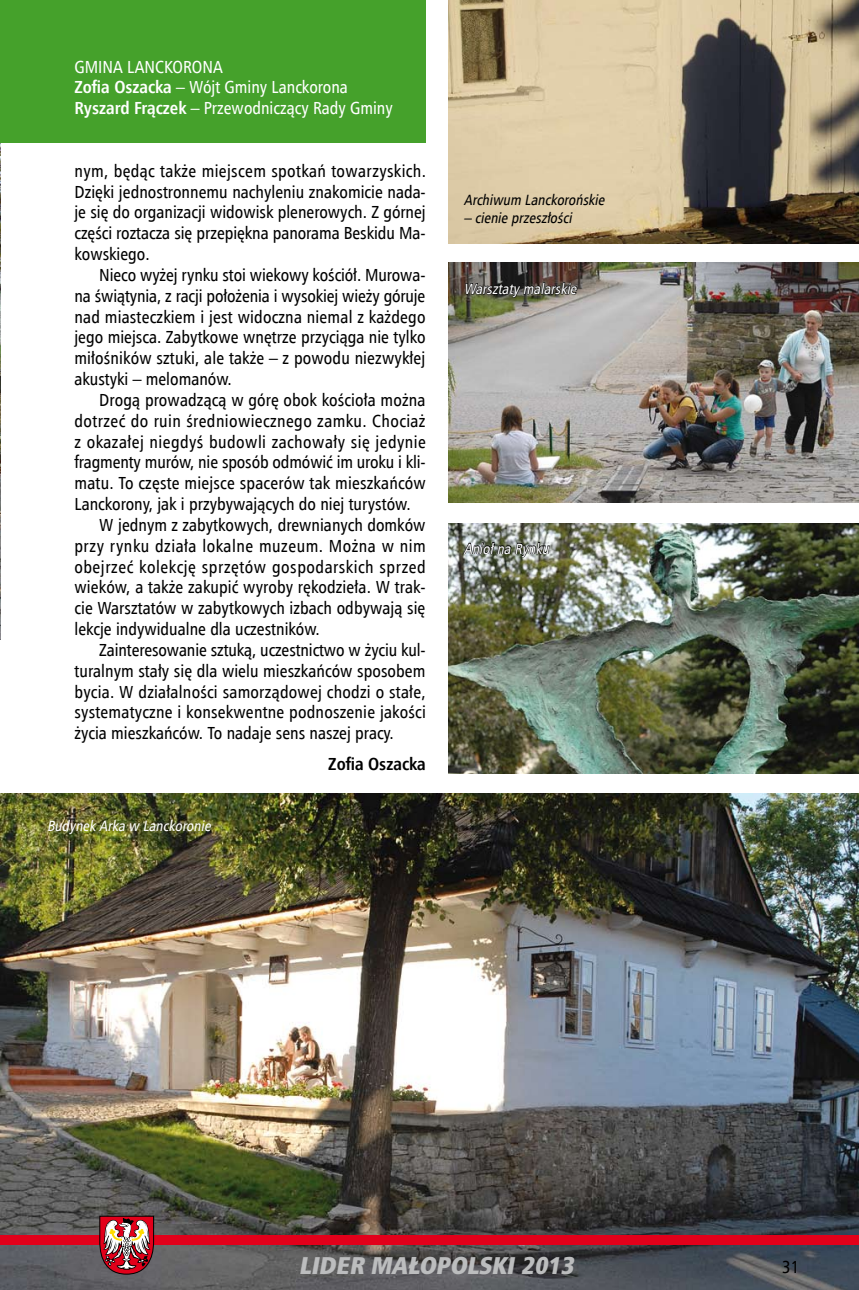
<style>
.page{position:relative;width:859px;height:1290px;background:#fff}
.page>*{position:absolute;margin:0;border:0;box-sizing:border-box;transform-origin:0 0}
.t1{font:italic 24.5px "Humnst 777 X Blk Cn EU";color:#bcbdbe}
.t2{font:17.5px/20.8px "Humnst 777 Cn EU";letter-spacing:.005em;color:#000;text-align:justify}
.t3{font:17.5px/20.8px "Humnst 777 Cn EU";color:#fff}
.t4{font:17.5px "Humnst 777 Cn EU";letter-spacing:.03em;color:#000}
.t5{font:17.5px "Humnst 777 Cn EU";letter-spacing:.025em;color:#000}
.t6{font:700 17.5px "Humnst 777 Cn EU";color:#000}
.t7{font:italic 14.88px "Humnst 777 Cn EU";color:#fff}
.t8{font:italic 14.88px "Humnst 777 Cn EU";color:#000}
.s1{font-weight:700}
</style>
<div class="page">
<img style="left:0;top:143px;width:1px;height:496px">
<img style="left:0;top:793px;width:858px;height:497px">
<div style="left:0;top:1235px;width:858px;height:10px;background:#e2001a"></div>
<svg style="left:99px;top:1215px;width:55px;height:60px;background:#a75559"></svg>
<div style="left:0;top:0;width:425px;height:143px;background:#45a12b"></div>
<img style="left:448px;top:263px;width:410px;height:240px">
<img style="left:448px;top:524px;width:410px;height:249px">
<img style="left:448px;top:0;width:410px;height:243px">
<svg style="left:462px;top:541px;width:88px;height:17px"></svg>
<svg style="left:465px;top:281px;width:112px;height:21px;background:#444337"></svg>
<p class="t3" style="left:74px;top:56px;width:320px">GMINA LANCKORONA<br><span class="s1">Zofia Oszacka</span> – Wójt Gminy Lanckorona<br><span class="s1">Ryszard Frączek</span> – Przewodniczący Rady Gminy</p>
<p class="t2" style="left:74px;top:160px;width:353px">nym, będąc także miejscem spotkań towarzyskich.<br>Dzięki jednostronnemu nachyleniu znakomicie nada&shy;je się do organizacji widowisk plenerowych. Z górnej części roztacza się przepiękna panorama Beskidu Ma&shy;kowskiego.</p>
<p class="t2" style="left:74px;top:264px;width:352px;text-indent:25px">Nieco wyżej rynku stoi wiekowy kościół. Murowa&shy;na świątynia, z racji położenia i wysokiej wieży góruje nad miasteczkiem i jest widoczna niemal z każdego jego miejsca. Zabytkowe wnętrze przyciąga nie tylko miłośników sztuki, ale także – z powodu niezwykłej akustyki – melomanów.</p>
<p class="t2" style="left:99px;top:389px;width:327px">Drogą prowadzącą w górę obok kościoła można</p>
<p class="t2" style="left:74px;top:410px;width:352px">dotrzeć do ruin średniowiecznego zamku. Chociaż</p>
<p class="t5" style="left:74px;top:431px;width:353px">z okazałej niegdyś budowli zachowały się jedynie</p>
<p class="t2" style="left:74px;top:452px;width:352px">fragmenty murów, nie sposób odmówić im uroku i kli-</p>
<p class="t2" style="left:74px;top:473px;width:353px">matu. To częste miejsce spacerów tak mieszkańców</p>
<p class="t2" style="left:74px;top:493px;width:338px">Lanckorony, jak i przybywających do niej turystów.</p>
<p class="t2" style="left:99px;top:514px;width:327px">W jednym z zabytkowych, drewnianych domków</p>
<p class="t4" style="left:74px;top:535px;width:353px">przy rynku działa lokalne muzeum. Można w nim</p>
<p class="t4" style="left:74px;top:555px;width:352px">obejrzeć kolekcję sprzętów gospodarskich sprzed</p>
<p class="t2" style="left:74px;top:577px;width:352px">wieków, a także zakupić wyroby rękodzieła. W trak-</p>
<p class="t2" style="left:74px;top:597px;width:352px">cie Warsztatów w zabytkowych izbach odbywają się</p>
<p class="t2" style="left:74px;top:618px;width:247px">lekcje indywidualne dla uczestników.</p>
<p class="t2" style="left:99px;top:639px;width:328px">Zainteresowanie sztuką, uczestnictwo w życiu kul-</p>
<p class="t2" style="left:74px;top:660px;width:352px">turalnym stały się dla wielu mieszkańców sposobem</p>
<p class="t2" style="left:74px;top:681px;width:352px">bycia. W działalności samorządowej chodzi o stałe,</p>
<p class="t2" style="left:74px;top:702px;width:353px">systematyczne i konsekwentne podnoszenie jakości</p>
<p class="t2" style="left:74px;top:722px;width:321px">życia mieszkańców. To nadaje sens naszej pracy.</p>
<p class="t6" style="left:328px;top:753px;width:99px">Zofia Oszacka</p>
<p class="t7" style="left:47px;top:816px;width:168px">Budynek Arka w Lanckoronie</p>
<p class="t8" style="left:463px;top:191px;width:145px">Archiwum Lanckorońskie</p>
<p class="t8" style="left:463px;top:208px;width:113px">– cienie przeszłości</p>
<p class="t7" style="left:463px;top:279px;width:117px">Warsztaty malarskie</p>
<p class="t7" style="left:463px;top:539px;width:90px">Aniołna Rynku</p>
<h1 class="t1" style="left:298px;top:1249px;width:282px">LIDER MAŁOPOLSKI2013</h1>
<p class="t2" style="left:781px;top:1256px;width:19px">31</p>
</div>
